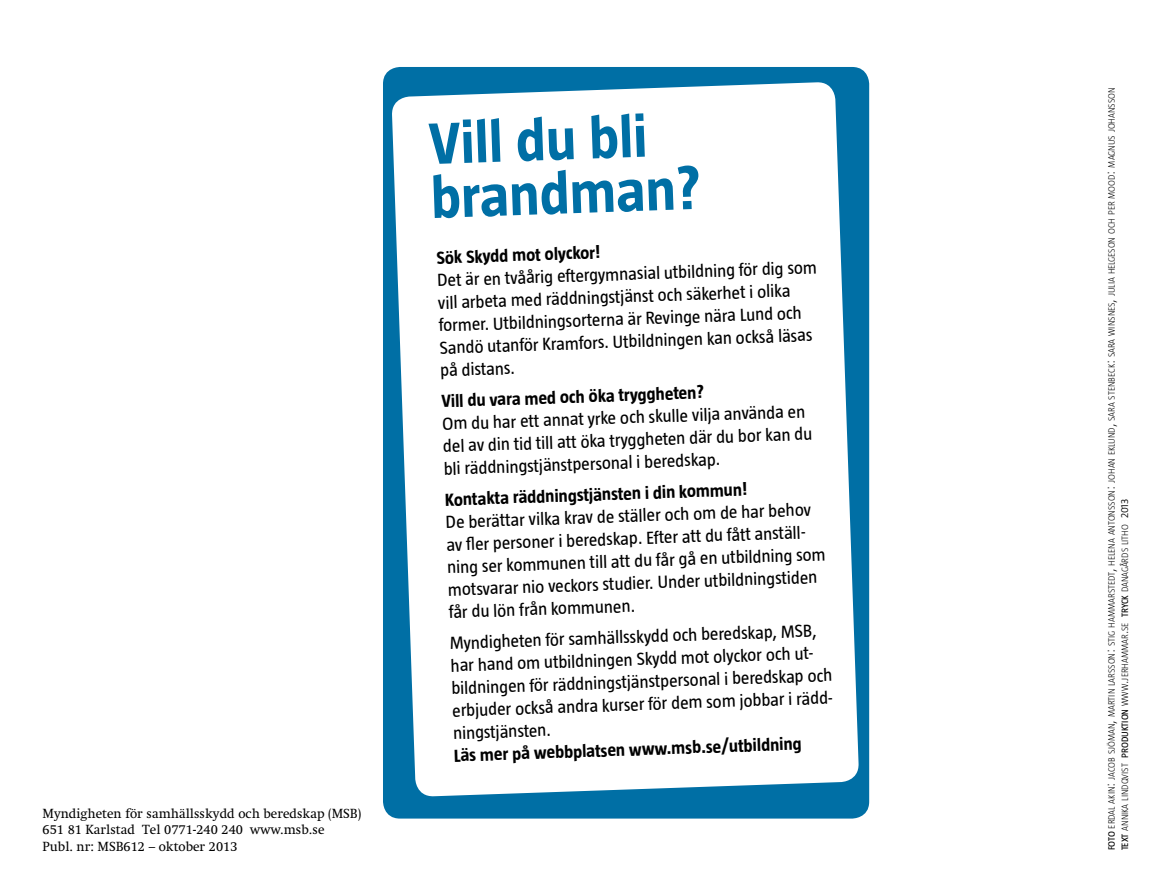
<style>
.page{position:relative;width:1149px;height:893px;background:#fff}
.page>*{position:absolute;margin:0;border:0;box-sizing:border-box;transform-origin:0 0}
.t1{font:700 60px/54px "Taz";color:#006fa5}
.t2{font:18px/22.5px "Taz";color:#000}
.t3{font:700 18px "Taz";color:#000}
.t4{font:13.5px/16.5px "Swift Com";color:#000}
.t5{font:300 9.45px/13.5px "Taz";color:#000}
.s1{font-weight:400}
.s2{font-size:13.5px}
.s3{font-size:10.5px}
</style>
<div class="page">
<div style="left:383px;top:67px;width:485px;height:752px;background:#006fa5;border-radius:17px"></div>
<svg style="left:392px;top:82px;width:466px;height:715px;background:#edf5f8"></svg>
<p class="t4" style="left:43px;top:805px;width:320px">Myndigheten för samhällsskydd och beredskap (MSB)<br>651 81 Karlstad Tel 0771-240 240 www.msb.se<br>Publ. nr: MSB612 – oktober 2013</p>
<h1 class="t1" style="left:428px;top:116px;width:272px;rotate:-2deg">Vill du bli brandman?</h1>
<p class="t3" style="left:436px;top:248px;width:165px;rotate:-2deg">Sök Skydd mot olyckor!</p>
<p class="t2" style="left:437px;top:269px;width:381px;rotate:-2deg">Det är en tvåårig eftergymnasial utbildning för dig som vill arbeta med räddningstjänst och säkerhet i olika former. Utbildningsorterna är Revinge nära Lund och Sandö utanför Kramfors. Utbildningen kan också läsas på distans.</p>
<p class="t3" style="left:441px;top:391px;width:264px;rotate:-2deg">Vill du vara med och öka tryggheten?</p>
<p class="t2" style="left:442px;top:412px;width:371px;rotate:-2deg">Om du har ett annat yrke och skulle vilja använda en del av din tid till att öka tryggheten där du bor kan du bli räddningstjänstpersonal i beredskap.</p>
<p class="t3" style="left:444px;top:490px;width:304px;rotate:-2deg">Kontakta räddningstjänsten i din kommun!</p>
<p class="t2" style="left:445px;top:511px;width:380px;rotate:-2deg">De berättar vilka krav de ställer och om de har behov av fl er personer i beredskap. Efter att du fått anställ&shy;ning ser kommunen till att du får gå en utbildning som motsvarar nio veckors studier. Under utbildningstiden får du lön från kommunen.</p>
<p class="t2" style="left:449px;top:632px;width:382px;rotate:-2deg">Myndigheten för samhällsskydd och beredskap, MSB, har hand om utbildningen Skydd mot olyckor och ut&shy;bildningen för räddningstjänstpersonal i beredskap och erbjuder också andra kurser för dem som jobbar i rädd&shy;ningstjänsten.</p>
<p class="t3" style="left:453px;top:745px;width:349px;rotate:-2deg">Läs mer på webbplatsen www.msb.se/utbildning</p>
<p class="t5" style="left:1104px;top:850px;width:764px;rotate:-90deg"><span class="s1">foto</span> erdal akin<span class="s2">:</span> jacob sjöman<span class="s2">,</span> martin larsson<span class="s2">:</span> stig hammarstedt<span class="s2">,</span> helena antonsson<span class="s2">:</span> johan eklund<span class="s2">,</span> sara stenbeck<span class="s2">:</span> sara winsnes<span class="s2">,</span> julia helgeson och per mood<span class="s2">:</span> magnus johansson <span class="s1">text</span> annika lindqvist <span class="s1">produktion</span> www<span class="s2">.</span>jerhammar<span class="s2">.</span>se <span class="s1">tryck</span> danagårds litho <span class="s3">2013</span></p>
</div>
